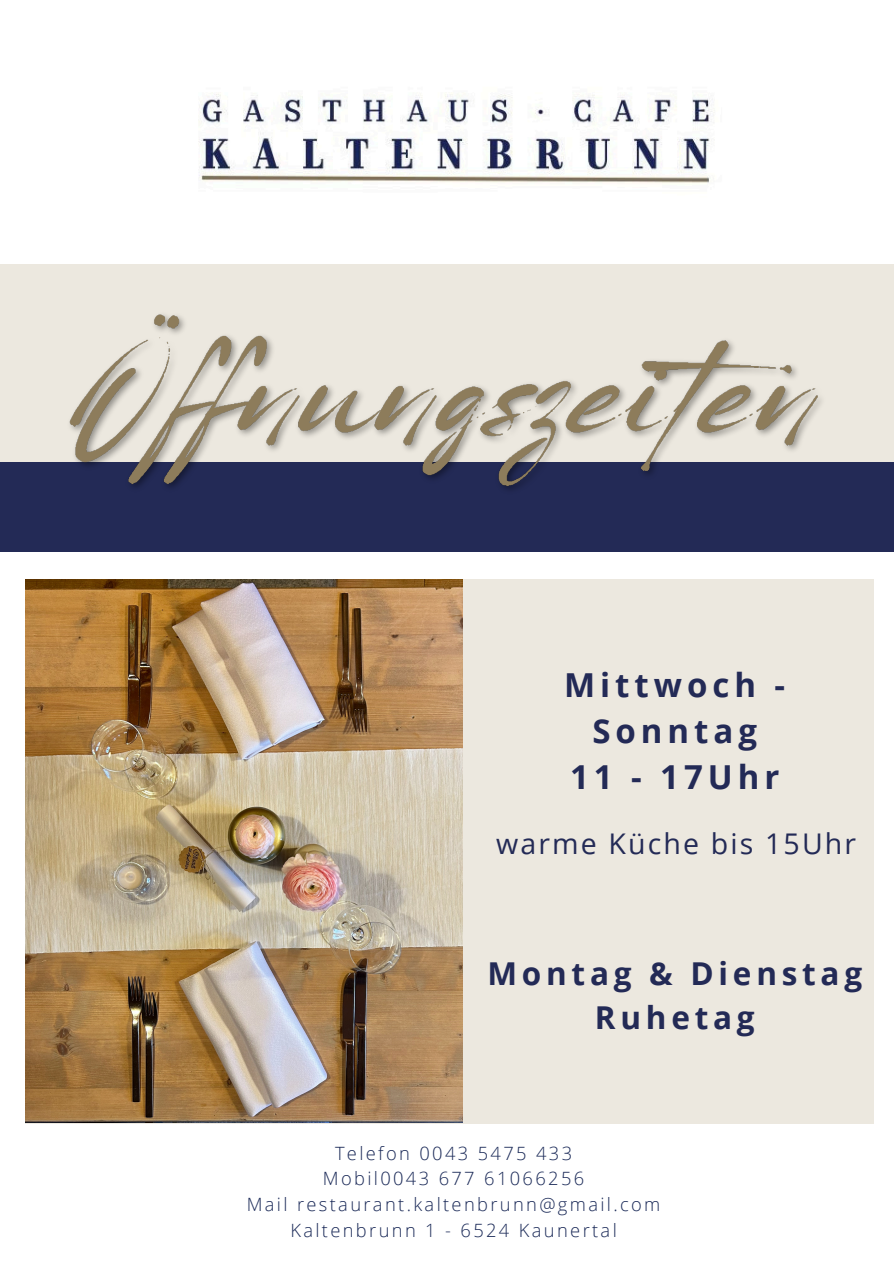
<style>
.page{position:relative;width:894px;height:1264px;background:#fff}
.page>*{position:absolute;margin:0;border:0;box-sizing:border-box;transform-origin:0 0}
.t1{font:700 33px/46.2px "Open Sans";letter-spacing:.15em;color:#232a56;text-align:center}
.t2{font:700 31.5px/43.8px "Open Sans";letter-spacing:.15em;color:#232a56;text-align:center}
.t3{font:28.5px "Open Sans";letter-spacing:.075em;color:#232a56}
.t4{font:300 18.3px "Open Sans";letter-spacing:.13em;color:#1b2a58}
</style>
<div class="page">
<div style="left:0;top:264px;width:893px;height:204px;background:#ece8df"></div>
<div style="left:0;top:462px;width:893px;height:90px;background:#232a56"></div>
<div style="left:26px;top:579px;width:847px;height:544px;background:#ece8df"></div>
<img style="left:198px;top:92px;width:517px;height:92px">
<img style="left:26px;top:579px;width:436px;height:543px">
<img style="left:69px;top:314px;width:753px;height:176px">
<p class="t1" style="left:564px;top:661px;width:222px">Mittwoch -<br>Sonntag<br>11 - 17Uhr</p>
<p class="t3" style="left:496px;top:824px;width:361px">warme Küche bis 15Uhr</p>
<p class="t2" style="left:487px;top:950px;width:376px">Montag &amp; Dienstag<br>Ruhetag</p>
<h2 class="t4" style="left:335px;top:1139px;width:238px">Telefon 0043 5475 433</h2>
<h3 class="t4" style="left:323px;top:1165px;width:263px">Mobil0043 677 61066256</h3>
<h2 class="t4" style="left:247px;top:1191px;width:415px">Mail restaurant.kaltenbrunn@gmail.com</h2>
<p class="t4" style="left:290px;top:1217px;width:328px">Kaltenbrunn 1 - 6524 Kaunertal</p>
</div>
